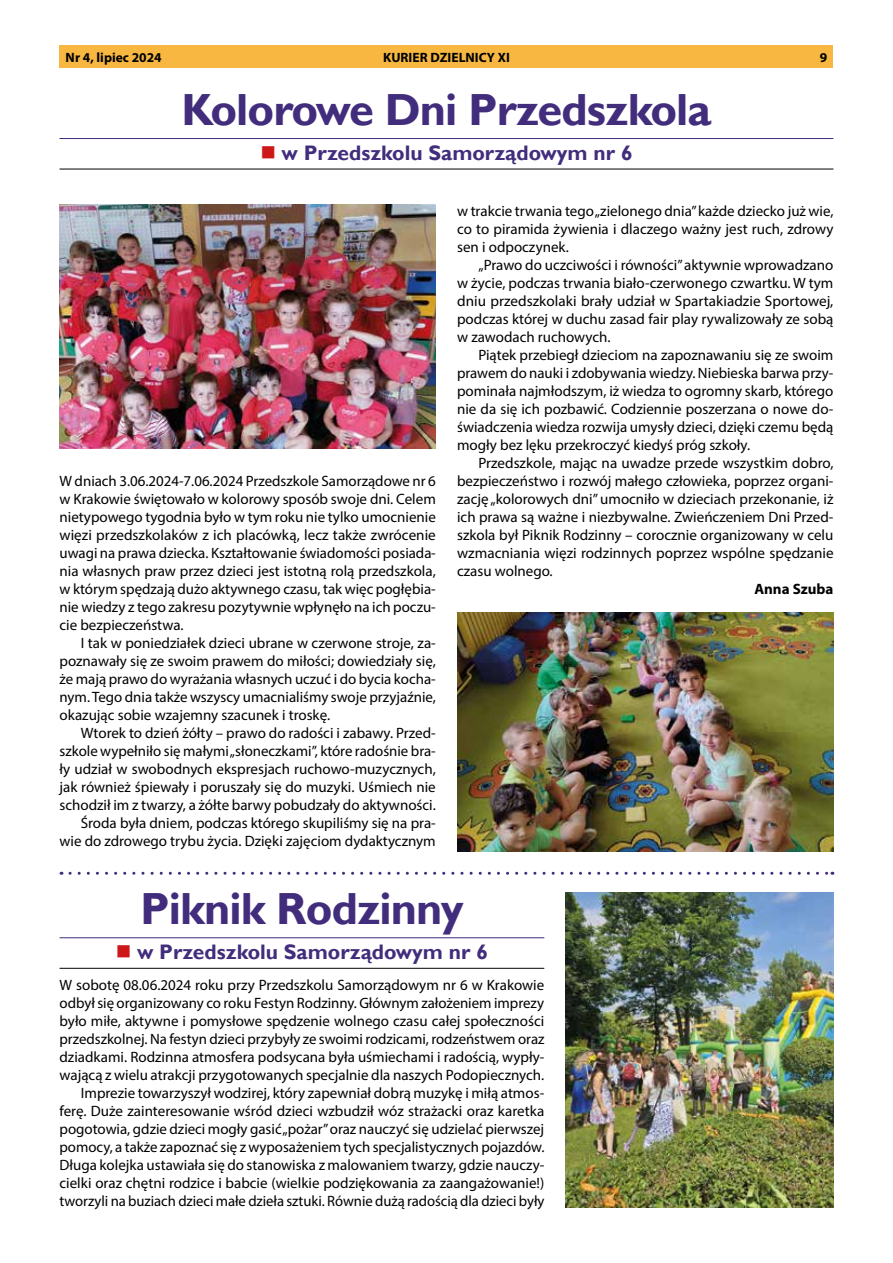
<style>
.page{position:relative;width:893px;height:1263px;background:#fff}
.page>*{position:absolute;margin:0;border:0;box-sizing:border-box;transform-origin:0 0}
.t1{font:700 45px "Gill Sans";letter-spacing:-.02em;color:#422d7d}
.t2{font:700 21px "Gill Sans";color:#422d7d}
.t3{font:15px/18px "Myriad Pro";color:#000;text-align:justify}
.t4{font:700 15px "Myriad Pro";color:#000}
.t5{font:700 13.5px "Myriad Pro";color:#000}
</style>
<div class="page">
<div style="left:60px;top:46px;width:773px;height:22px;background:#f7b741"></div>
<img style="left:60px;top:204px;width:376px;height:245px">
<img style="left:457px;top:613px;width:376px;height:238px">
<img style="left:566px;top:893px;width:267px;height:315px">
<svg style="left:70px;top:872px;width:763px;height:3px"></svg>
<hr style="left:60px;top:138px;width:773px;height:1px;background:#422d7d">
<hr style="left:60px;top:169px;width:773px;height:1px;background:#000">
<hr style="left:60px;top:937px;width:484px;height:1px;background:#422d7d">
<hr style="left:60px;top:968px;width:484px;height:1px;background:#000">
<p class="t5" style="left:66px;top:49px;width:98px">Nr 4, lipiec 2024</p>
<p class="t5" style="left:383px;top:49px;width:128px">KURIER DZIELNICY XI</p>
<p class="t5" style="left:820px;top:49px;width:9px">9</p>
<h1 class="t1" style="left:182px;top:82px;width:531px">Kolorowe Dni Przedszkola</h1>
<h2 class="t2" style="left:282px;top:140px;width:352px">w Przedszkolu Samorządowym nr 6</h2>
<p class="t3" style="left:60px;top:472px;width:378px">W dniach 3.06.2024-7.06.2024 Przedszkole Samorządowe nr 6 w Krakowie świętowało w kolorowy sposób swoje dni. Celem nietypowego tygodnia było w tym roku nie tylko umocnienie więzi przedszkolaków z ich placówką, lecz także zwrócenie uwagi na prawa dziecka. Kształtowanie świadomości posiada&shy;nia własnych praw przez dzieci jest istotną rolą przedszkola, w którym spędzają dużo aktywnego czasu, tak więc pogłębia&shy;nie wiedzy z tego zakresu pozytywnie wpłynęło na ich poczu&shy;cie bezpieczeństwa.</p>
<p class="t3" style="left:60px;top:634px;width:378px;text-indent:21px">I tak w poniedziałek dzieci ubrane w czerwone stroje, za&shy;poznawały się ze swoim prawem do miłości; dowiedziały się, że mają prawo do wyrażania własnych uczuć i do bycia kocha&shy;nym. Tego dnia także wszyscy umacnialiśmy swoje przyjaźnie, okazując sobie wzajemny szacunek i troskę.</p>
<p class="t3" style="left:60px;top:724px;width:378px;text-align:right">Wtorek to dzień żółty – prawo do radości i zabawy. Przed&shy;szkole wypełniło się małymi „słoneczkami”, które radośnie bra&shy;ły udział w swobodnych ekspresjach ruchowo-muzycznych, jak również śpiewały i poruszały się do muzyki. Uśmiech nie schodził im z twarzy, a żółte barwy pobudzały do aktywności.<br>Środa była dniem, podczas którego skupiliśmy się na pra&shy;wie do zdrowego trybu życia. Dzięki zajęciom dydaktycznym</p>
<p class="t3" style="left:457px;top:202px;width:378px">w trakcie trwania tego „zielonego dnia” każde dziecko już wie, co to piramida żywienia i dlaczego ważny jest ruch, zdrowy sen i odpoczynek.</p>
<p class="t3" style="left:457px;top:256px;width:378px;text-indent:21px">„Prawo do uczciwości i równości” aktywnie wprowadzano w życie, podczas trwania biało-czerwonego czwartku. W tym dniu przedszkolaki brały udział w Spartakiadzie Sportowej, podczas której w duchu zasad fair play rywalizowały ze sobą w zawodach ruchowych.</p>
<p class="t3" style="left:457px;top:346px;width:378px;text-indent:21px">Piątek przebiegł dzieciom na zapoznawaniu się ze swoim prawem do nauki i zdobywania wiedzy. Niebieska barwa przy&shy;pominała najmłodszym, iż wiedza to ogromny skarb, którego nie da się ich pozbawić. Codziennie poszerzana o nowe do&shy;świadczenia wiedza rozwija umysły dzieci, dzięki czemu będą mogły bez lęku przekroczyć kiedyś próg szkoły.</p>
<p class="t3" style="left:457px;top:454px;width:378px;text-indent:21px">Przedszkole, mając na uwadze przede wszystkim dobro, bezpieczeństwo i rozwój małego człowieka, poprzez organi&shy;zację „kolorowych dni” umocniło w dzieciach przekonanie, iż ich prawa są ważne i niezbywalne. Zwieńczeniem Dni Przed&shy;szkola był Piknik Rodzinny – corocznie organizowany w celu wzmacniania więzi rodzinnych poprzez wspólne spędzanie czasu wolnego.</p>
<p class="t4" style="left:754px;top:579px;width:81px">Anna Szuba</p>
<h1 class="t1" style="left:140px;top:882px;width:325px">Piknik Rodzinny</h1>
<h2 class="t2" style="left:137px;top:940px;width:352px">w Przedszkolu Samorządowym nr 6</h2>
<p class="t3" style="left:60px;top:976px;width:486px;text-align:right">W sobotę 08.06.2024 roku przy Przedszkolu Samorządowym nr 6 w Krakowie odbył się organizowany co roku Festyn Rodzinny. Głównym założeniem imprezy było miłe, aktywne i pomysłowe spędzenie wolnego czasu całej społeczności przedszkolnej. Na festyn dzieci przybyły ze swoimi rodzicami, rodzeństwem oraz dziadkami. Rodzinna atmosfera podsycana była uśmiechami i radością, wypły&shy;wającą z wielu atrakcji przygotowanych specjalnie dla naszych Podopiecznych.<br>Imprezie towarzyszył wodzirej, który zapewniał dobrą muzykę i miłą atmos&shy;ferę. Duże zainteresowanie wśród dzieci wzbudził wóz strażacki oraz karetka pogotowia, gdzie dzieci mogły gasić „pożar” oraz nauczyć się udzielać pierwszej pomocy, a także zapoznać się z wyposażeniem tych specjalistycznych pojazdów.<br>Długa kolejka ustawiała się do stanowiska z malowaniem twarzy, gdzie nauczy&shy;cielki oraz chętni rodzice i babcie (wielkie podziękowania za zaangażowanie!) tworzyli na buziach dzieci małe dzieła sztuki. Równie dużą radością dla dzieci były</p>
</div>
